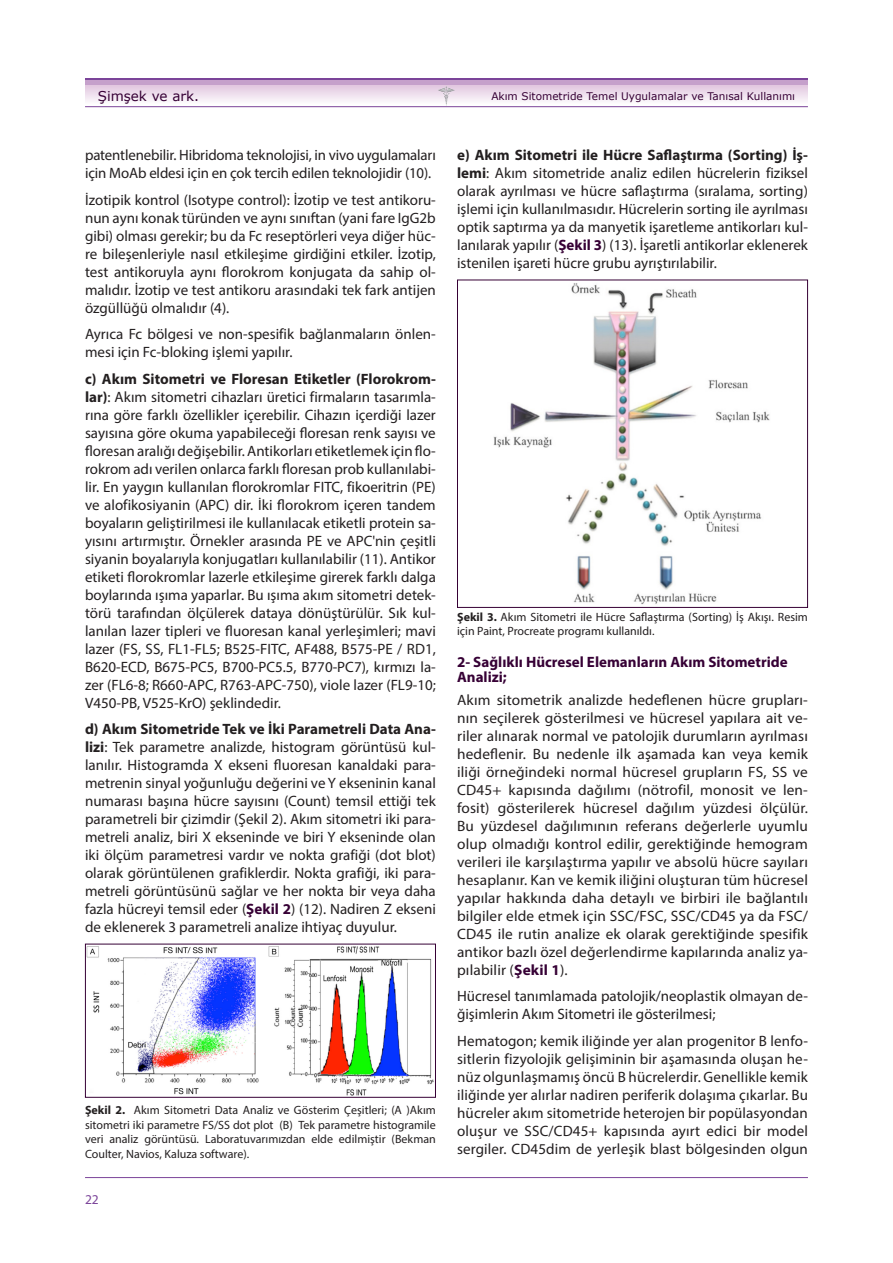
<style>
.page{position:relative;width:893px;height:1263px;background:#fff}
.page>*{position:absolute;margin:0;border:0;box-sizing:border-box;transform-origin:0 0}
.Ana_Metin{font:15px/18px "Myriad Pro";color:#231f20;text-align:justify}
.Ara_Başlıklar{font:700 15px/15px "Myriad Pro";color:#360035}
.t1{font:13.5px "Verdana";color:#360035}
.t2{font:13.5px "Myriad Pro";color:#7b4499}
.Tablo{font:12px/14.4px "Myriad Pro";color:#231f20;text-align:justify}
.t3{font:10.5px "Verdana";color:#360035}
.s1{font-weight:700}
.s2{font-weight:700;color:#360035}
</style>
<div class="page">
<hr style="left:85px;top:79px;width:723px;height:2px;background:#7b4499">
<hr style="left:85px;top:81px;width:723px;height:4px;background:#c5a0cb">
<svg style="left:85px;top:85px;width:723px;height:16px;background:#ecdceb"></svg>
<hr style="left:85px;top:106px;width:723px;height:1px;background:#7b4499">
<hr style="left:85px;top:1177px;width:723px;height:1px;background:#7b4499">
<img style="left:437px;top:85px;width:19px;height:21px">
<img style="left:87px;top:946px;width:347px;height:150px">
<div style="left:85px;top:944px;width:351px;height:154px;border:1px solid #360035"></div>
<img style="left:493px;top:283px;width:277px;height:322px">
<div style="left:457px;top:280px;width:351px;height:328px;border:1px solid #360035"></div>
<p class="t1" style="left:98px;top:87px;width:103px">Şimşek ve ark.</p>
<p class="t3" style="left:491px;top:89px;width:305px">Akım Sitometride Temel Uygulamalar ve Tanısal Kullanımı</p>
<p class="Ana_Metin" style="left:85px;top:146px;width:352px">patentlenebilir. Hibridoma teknolojisi, in vivo uygulamaları için MoAb eldesi için en çok tercih edilen teknolojidir (10).</p>
<p class="Ana_Metin" style="left:85px;top:190px;width:352px">İzotipik kontrol (Isotype control): İzotip ve test antikoru&shy;nun aynı konak türünden ve aynı sınıftan (yani fare IgG2b gibi) olması gerekir; bu da Fc reseptörleri veya diğer hüc&shy;re bileşenleriyle nasıl etkileşime girdiğini etkiler. İzotip, test antikoruyla aynı florokrom konjugata da sahip ol&shy;malıdır. İzotip ve test antikoru arasındaki tek fark antijen özgüllüğü olmalıdır (4).</p>
<p class="Ana_Metin" style="left:85px;top:325px;width:352px">Ayrıca Fc bölgesi ve non-spesifik bağlanmaların önlen&shy;mesi için Fc-bloking işlemi yapılır.</p>
<p class="Ana_Metin" style="left:85px;top:369px;width:352px"><span class="s1">c) Akım Sitometri ve Floresan Etiketler (Florokrom&shy;lar)</span>: Akım sitometri cihazları üretici firmaların tasarımla&shy;rına göre farklı özellikler içerebilir. Cihazın içerdiği lazer sayısına göre okuma yapabileceği floresan renk sayısı ve floresan aralığı değişebilir. Antikorları etiketlemek için flo&shy;rokrom adı verilen onlarca farklı floresan prob kullanılabi&shy;lir. En yaygın kullanılan florokromlar FITC, fikoeritrin (PE) ve alofikosiyanin (APC) dir. İki florokrom içeren tandem boyaların geliştirilmesi ile kullanılacak etiketli protein sa&shy;yısını artırmıştır. Örnekler arasında PE ve APC'nin çeşitli siyanin boyalarıyla konjugatları kullanılabilir (11). Antikor etiketi florokromlar lazerle etkileşime girerek farklı dalga boylarında ışıma yaparlar. Bu ışıma akım sitometri detek&shy;törü tarafından ölçülerek dataya dönüştürülür. Sık kul&shy;lanılan lazer tipleri ve fluoresan kanal yerleşimleri; mavi lazer (FS, SS, FL1-FL5; B525-FITC, AF488, B575-PE / RD1, B620-ECD, B675-PC5, B700-PC5.5, B770-PC7), kırmızı la&shy;zer (FL6-8; R660-APC, R763-APC-750), viole lazer (FL9-10; V450-PB, V525-KrO) şeklindedir.</p>
<p class="Ana_Metin" style="left:85px;top:720px;width:352px"><span class="s1">d) Akım Sitometride Tek ve İki Parametreli Data Ana&shy;lizi</span>: Tek parametre analizde, histogram görüntüsü kul&shy;lanılır. Histogramda X ekseni fluoresan kanaldaki para&shy;metrenin sinyal yoğunluğu değerini ve Y ekseninin kanal numarası başına hücre sayısını (Count) temsil ettiği tek parametreli bir çizimdir (Şekil 2). Akım sitometri iki para&shy;metreli analiz, biri X ekseninde ve biri Y ekseninde olan iki ölçüm parametresi vardır ve nokta grafiği (dot blot) olarak görüntülenen grafiklerdir. Nokta grafiği, iki para&shy;metreli görüntüsünü sağlar ve her nokta bir veya daha fazla hücreyi temsil eder (<span class="s2">Şekil 2</span>) (12). Nadiren Z ekseni de eklenerek 3 parametreli analize ihtiyaç duyulur.</p>
<p class="Tablo" style="left:85px;top:1103px;width:352px"><span class="s1">Şekil 2.</span> Akım Sitometri Data Analiz ve Gösterim Çeşitleri; (A )Akım sitometri iki parametre FS/SS dot plot (B) Tek parametre histogramile veri analiz görüntüsü. Laboratuvarımızdan elde edilmiştir (Bekman Coulter, Navios, Kaluza software).</p>
<p class="t2" style="left:85px;top:1191px;width:15px">22</p>
<p class="Ana_Metin" style="left:457px;top:146px;width:352px"><span class="s1">e) Akım Sitometri ile Hücre Saflaştırma (Sorting) İş&shy;lemi</span>: Akım sitometride analiz edilen hücrelerin fiziksel olarak ayrılması ve hücre saflaştırma (sıralama, sorting) işlemi için kullanılmasıdır. Hücrelerin sorting ile ayrılması optik saptırma ya da manyetik işaretleme antikorları kul&shy;lanılarak yapılır (<span class="s2">Şekil 3</span>) (13). İşaretli antikorlar eklenerek istenilen işareti hücre grubu ayrıştırılabilir.</p>
<p class="Tablo" style="left:457px;top:610px;width:352px"><span class="s1">Şekil 3.</span> Akım Sitometri ile Hücre Saflaştırma (Sorting) İş Akışı. Resim için Paint, Procreate programı kullanıldı.</p>
<p class="Ara_Başlıklar" style="left:457px;top:654px;width:332px">2- Sağlıklı Hücresel Elemanların Akım Sitometride<br>Analizi;</p>
<p class="Ana_Metin" style="left:457px;top:690px;width:352px">Akım sitometrik analizde hedeflenen hücre grupları&shy;nın seçilerek gösterilmesi ve hücresel yapılara ait ve&shy;riler alınarak normal ve patolojik durumların ayrılması hedeflenir. Bu nedenle ilk aşamada kan veya kemik iliği örneğindeki normal hücresel grupların FS, SS ve CD45+ kapısında dağılımı (nötrofil, monosit ve len&shy;fosit) gösterilerek hücresel dağılım yüzdesi ölçülür.<br>Bu yüzdesel dağılımının referans değerlerle uyumlu olup olmadığı kontrol edilir, gerektiğinde hemogram verileri ile karşılaştırma yapılır ve absolü hücre sayıları hesaplanır. Kan ve kemik iliğini oluşturan tüm hücresel yapılar hakkında daha detaylı ve birbiri ile bağlantılı bilgiler elde etmek için SSC/FSC, SSC/CD45 ya da FSC/ CD45 ile rutin analize ek olarak gerektiğinde spesifik antikor bazlı özel değerlendirme kapılarında analiz ya&shy;pılabilir (<span class="s2">Şekil 1</span>).</p>
<p class="Ana_Metin" style="left:457px;top:987px;width:352px">Hücresel tanımlamada patolojik/neoplastik olmayan de&shy;ğişimlerin Akım Sitometri ile gösterilmesi;</p>
<p class="Ana_Metin" style="left:457px;top:1031px;width:352px">Hematogon; kemik iliğinde yer alan progenitor B lenfo&shy;sitlerin fizyolojik gelişiminin bir aşamasında oluşan he&shy;nüz olgunlaşmamış öncü B hücrelerdir. Genellikle kemik iliğinde yer alırlar nadiren periferik dolaşıma çıkarlar. Bu hücreler akım sitometride heterojen bir popülasyondan oluşur ve SSC/CD45+ kapısında ayırt edici bir model sergiler. CD45dim de yerleşik blast bölgesinden olgun</p>
</div>
